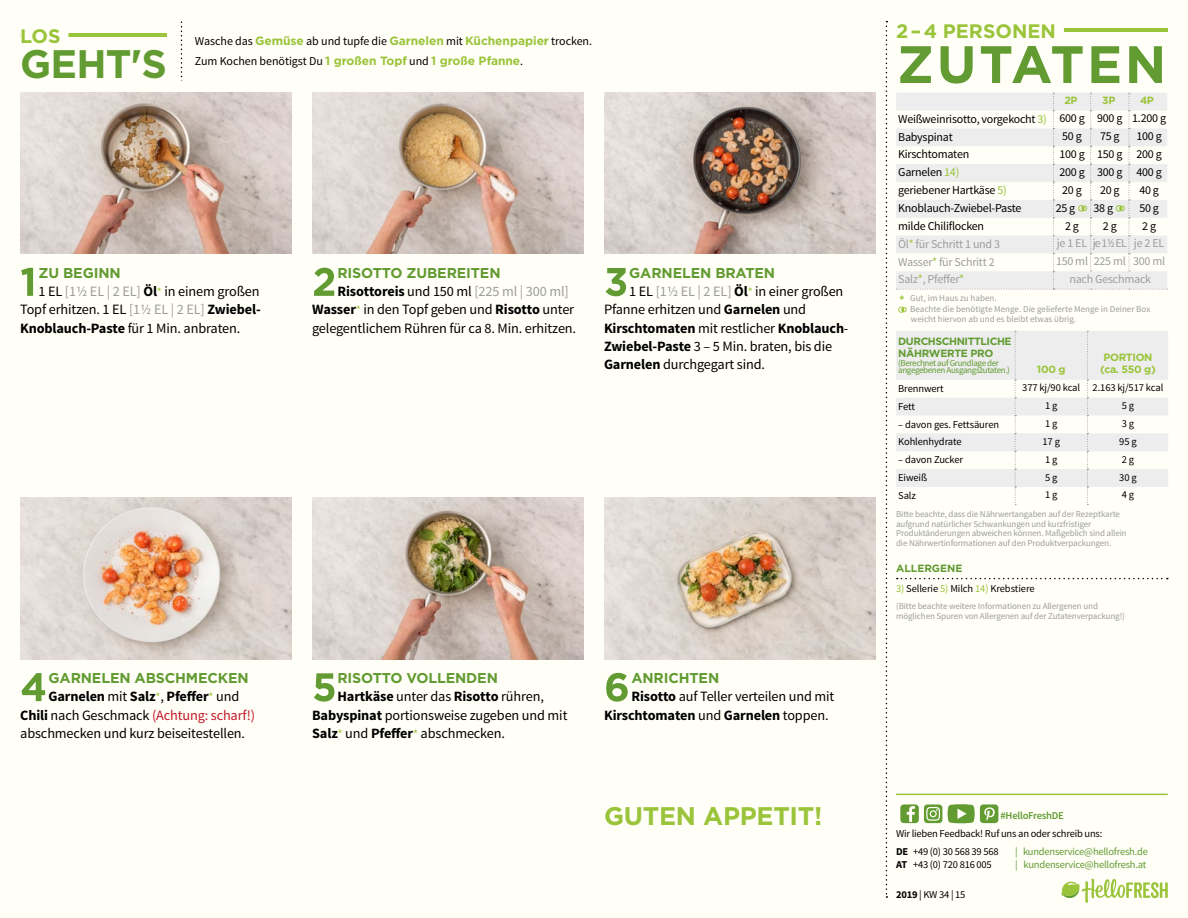
<style>
.page{position:relative;width:1188px;height:918px;background:#fffef7}
.page>*{position:absolute;margin:0;border:0;box-sizing:border-box;transform-origin:0 0}
.t1{font:700 52.5px "Gotham";letter-spacing:.05em;color:#619b31}
.t2{font:700 39.75px "Gotham";color:#619b31}
.t3{font:700 25.5px "Gotham";letter-spacing:-.01em;color:#9ac43a}
.t4{font:700 19.5px "Gotham";color:#9ac43a}
.t5{font:14.25px/18.3px "Source Sans Pro";letter-spacing:-.01em;color:#000}
.t6{font:700 14.25px "Gotham";letter-spacing:-.01em;color:#619b31}
.t7{font:12px/19.5px "Source Sans Pro";letter-spacing:-.02em;color:#000}
.t8{font:12px "Source Sans Pro";letter-spacing:-.02em;color:#9d9d9c}
.t9{font:10.5px/17.9px "Source Sans Pro";letter-spacing:-.015em;color:#000}
.t10{font:10.5px "Source Sans Pro";letter-spacing:-.02em;color:#619b31}
.t11{font:700 10.5px/12px "Gotham";letter-spacing:-.035em;color:#619b31}
.t12{font:700 10.5px/12px "Gotham";letter-spacing:-.03em;color:#9ac43a}
.t13{font:600 10.5px "Source Sans Pro";letter-spacing:-.02em;color:#619b31}
.t14{font:700 10.5px "Gotham";color:#619b31}
.t15{font:9px/9.8px "Source Sans Pro";letter-spacing:-.01em;color:#9d9d9c}
.t16{font:9px/7.5px "Source Sans Pro";letter-spacing:-.04em;color:#619b31}
.s1{color:#fff}
.s2{font-family:"Gotham";font-weight:700;color:#9ac43a}
.s3{color:#9d9d9c}
.s4{font-weight:700}
.s5{font-size:12px;color:#9ac43a}
.s6{color:#c21727}
.s7{color:#9ac43a}
</style>
<div class="page">
<hr style="left:896px;top:794px;width:272px;height:1px;background:#9ac43a">
<svg style="left:1061px;top:879px;width:107px;height:24px"></svg>
<svg style="left:21px;top:268px;width:12px;height:28px"></svg>
<svg style="left:21px;top:673px;width:24px;height:28px"></svg>
<svg style="left:314px;top:268px;width:20px;height:28px"></svg>
<svg style="left:314px;top:673px;width:20px;height:29px"></svg>
<svg style="left:606px;top:268px;width:20px;height:28px"></svg>
<svg style="left:606px;top:673px;width:22px;height:29px"></svg>
<svg style="left:948px;top:804px;width:50px;height:19px"></svg>
<svg style="left:900px;top:804px;width:42px;height:19px"></svg>
<svg style="left:181px;top:21px;width:695px;height:72px"></svg>
<img style="left:604px;top:497px;width:272px;height:162px">
<img style="left:312px;top:497px;width:272px;height:162px">
<img style="left:20px;top:497px;width:272px;height:162px">
<img style="left:604px;top:93px;width:272px;height:161px">
<img style="left:312px;top:93px;width:272px;height:161px">
<img style="left:20px;top:93px;width:272px;height:161px">
<hr style="left:896px;top:28px;width:271px;height:4px;background:#9ac43a">
<div style="left:896px;top:23px;width:168px;height:14px;background:#fffef7"></div>
<svg style="left:898px;top:307px;width:9px;height:6px"></svg>
<svg style="left:896px;top:331px;width:272px;height:174px"></svg>
<svg style="left:897px;top:578px;width:271px;height:1px"></svg>
<svg style="left:886px;top:21px;width:1px;height:877px"></svg>
<hr style="left:20px;top:33px;width:147px;height:4px;background:#9ac43a">
<div style="left:20px;top:29px;width:48px;height:13px;background:#fffef7"></div>
<svg style="left:896px;top:93px;width:272px;height:207px"></svg>
<h3 class="t4" style="left:20px;top:23px;width:50px">LOS<span class="s1">-</span></h3>
<h2 class="t2" style="left:20px;top:38px;width:148px">GEHT'S</h2>
<p class="t7" style="left:195px;top:32px;width:399px">Wasche das <span class="s2">Gemüse</span> ab und tupfe die <span class="s2">Garnelen</span> mit <span class="s2">Küchenpapier</span> trocken.<br>Zum Kochen benötigst Du <span class="s2">1 großen Topf</span> und <span class="s2">1 große Pfanne</span>.</p>
<p class="t6" style="left:39px;top:263px;width:84px">ZU BEGINN</p>
<p class="t5" style="left:20px;top:283px;width:242px;text-align:justify;text-indent:18px">1 EL <span class="s3">[11/2 EL | 2 EL]</span> <span class="s4">Öl</span><span class="s5">*</span> in einem großen Topf erhitzen. 1 EL <span class="s3">[11/2 EL | 2 EL]</span> <span class="s4">Zwiebel-Knoblauch-Paste</span> für 1 Min. anbraten.</p>
<p class="t6" style="left:337px;top:263px;width:165px">RISOTTO ZUBEREITEN</p>
<p class="t5" style="left:312px;top:283px;width:266px;text-indent:25px"><span class="s4">Risottoreis</span> und 150 ml <span class="s3">[225 ml | 300 ml]<br></span><span class="s4">Wasser</span><span class="s5">*</span> in den Topf geben und <span class="s4">Risotto</span> unter gelegentlichem Rühren für ca 8. Min. erhitzen.</p>
<p class="t6" style="left:629px;top:263px;width:147px">GARNELEN BRATEN</p>
<p class="t5" style="left:604px;top:283px;width:246px;text-indent:25px">1 EL <span class="s3">[11/2 EL | 2 EL]</span> <span class="s4">Öl</span><span class="s5">*</span> in einer großen Pfanne erhitzen und <span class="s4">Garnelen</span> und <span class="s4">Kirschtomaten</span> mit restlicher <span class="s4">Knoblauch</span>-<span class="s4">Zwiebel-Paste</span> 3 – 5 Min. braten, bis die <span class="s4">Garnelen</span> durchgegart sind.</p>
<p class="t6" style="left:49px;top:669px;width:202px">GARNELEN ABSCHMECKEN</p>
<p class="t5" style="left:20px;top:688px;width:236px;text-indent:28px"><span class="s4">Garnelen</span> mit <span class="s4">Salz</span><span class="s5">*</span>, <span class="s4">Pfeffer</span><span class="s5">*</span> und<br><span class="s4">Chili</span> nach Geschmack <span class="s6">(Achtung: scharf!) </span>abschmecken und kurz beiseitestellen.</p>
<p class="t6" style="left:337px;top:669px;width:162px">RISOTTO VOLLENDEN</p>
<p class="t5" style="left:312px;top:688px;width:257px;text-indent:25px"><span class="s4">Hartkäse</span> unter das <span class="s4">Risotto</span> rühren,<br><span class="s4">Babyspinat</span> portionsweise zugeben und mit<br><span class="s4">Salz</span><span class="s5">*</span> und <span class="s4">Pfeffer</span><span class="s5">*</span> abschmecken.</p>
<p class="t6" style="left:631px;top:669px;width:89px">ANRICHTEN</p>
<p class="t5" style="left:604px;top:688px;width:232px;text-indent:27px"><span class="s4">Risotto</span> auf Teller verteilen und mit<br><span class="s4">Kirschtomaten</span> und <span class="s4">Garnelen</span> toppen.</p>
<h3 class="t3" style="left:604px;top:799px;width:220px">GUTEN APPETIT!</h3>
<h3 class="t4" style="left:896px;top:18px;width:169px">2 – 4 PERSONEN<span class="s1">-</span></h3>
<h1 class="t1" style="left:897px;top:30px;width:271px">ZUTATEN</h1>
<p class="t12" style="left:1064px;top:95px;width:15px">2P</p>
<p class="t12" style="left:1102px;top:95px;width:15px">3P</p>
<p class="t12" style="left:1140px;top:95px;width:15px">4P</p>
<p class="t7" style="left:898px;top:110px;width:269px;line-height:17.9px">Weißweinrisotto, vorgekocht <span class="s7">3)</span> 600 g 900 g 1.200 g<br>Babyspinat</p>
<p class="t7" style="left:1062px;top:127px;width:21px">50 g</p>
<p class="t7" style="left:1100px;top:127px;width:21px">75 g</p>
<p class="t7" style="left:1136px;top:127px;width:27px">100 g</p>
<p class="t7" style="left:898px;top:145px;width:73px">Kirschtomaten</p>
<p class="t7" style="left:1059px;top:145px;width:104px">100 g 150 g 200 g</p>
<p class="t7" style="left:898px;top:163px;width:63px">Garnelen <span class="s7">14)</span></p>
<p class="t7" style="left:1059px;top:162px;width:104px">200 g 300 g 400 g</p>
<p class="t7" style="left:898px;top:181px;width:110px">geriebener Hartkäse <span class="s7">5)</span></p>
<p class="t7" style="left:1062px;top:180px;width:21px">20 g</p>
<p class="t7" style="left:1100px;top:180px;width:21px">20 g</p>
<p class="t7" style="left:1139px;top:180px;width:21px">40 g</p>
<p class="t7" style="left:898px;top:198px;width:125px">Knoblauch-Zwiebel-Paste</p>
<p class="t7" style="left:1056px;top:199px;width:21px">25 g</p>
<p class="t7" style="left:1093px;top:199px;width:21px">38 g</p>
<p class="t7" style="left:1139px;top:198px;width:21px">50 g</p>
<p class="t7" style="left:898px;top:216px;width:87px">milde Chiliflocken</p>
<p class="t7" style="left:1065px;top:216px;width:15px">2 g</p>
<p class="t7" style="left:1103px;top:216px;width:15px">2 g</p>
<p class="t7" style="left:1142px;top:216px;width:15px">2 g</p>
<p class="t8" style="left:898px;top:236px;width:103px">Öl<span class="s7">*</span> für Schritt 1 und 3</p>
<p class="t8" style="left:1057px;top:236px;width:109px">je 1 EL je 11/2 EL je 2 EL</p>
<p class="t8" style="left:898px;top:254px;width:98px">Wasser<span class="s7">*</span> für Schritt 2</p>
<p class="t8" style="left:1056px;top:254px;width:111px">150 ml 225 ml 300 ml</p>
<p class="t8" style="left:898px;top:272px;width:68px">Salz<span class="s7">*</span>, Pfeffer<span class="s7">*</span></p>
<p class="t8" style="left:1069px;top:272px;width:83px">nach Geschmack</p>
<p class="t15" style="left:910px;top:293px;width:242px;line-height:10.5px">Gut, im Haus zu haben.<br>Beachte die benötigte Menge. Die gelieferte Menge in Deiner Box weicht hiervon ab und es bleibt etwas übrig.</p>
<p class="t11" style="left:898px;top:335px;width:115px">DURCHSCHNITTLICHE<br>NÄHRWERTE PRO</p>
<p class="t16" style="left:898px;top:359px;width:113px">(Berechnet auf Grundlage der angegebenen Ausgangszutaten.)</p>
<p class="t12" style="left:1037px;top:364px;width:30px">100 g</p>
<p class="t12" style="left:1100px;top:352px;width:57px">PORTION (ca. 550 g)</p>
<p class="t9" style="left:898px;top:380px;width:47px">Brennwert</p>
<p class="t9" style="left:1022px;top:379px;width:143px">377 kj/90 kcal 2.163 kj/517 kcal</p>
<p class="t9" style="left:898px;top:398px;width:18px">Fett</p>
<p class="t9" style="left:1045px;top:397px;width:14px">1 g</p>
<p class="t9" style="left:1122px;top:397px;width:14px">5 g</p>
<p class="t9" style="left:898px;top:415px;width:103px">– davon ges. Fettsäuren</p>
<p class="t9" style="left:1045px;top:415px;width:14px">1 g</p>
<p class="t9" style="left:1122px;top:415px;width:14px">3 g</p>
<p class="t9" style="left:898px;top:433px;width:65px">Kohlenhydrate</p>
<p class="t9" style="left:1043px;top:433px;width:19px">17 g</p>
<p class="t9" style="left:1119px;top:433px;width:19px">95 g</p>
<p class="t9" style="left:898px;top:451px;width:67px">– davon Zucker</p>
<p class="t9" style="left:1045px;top:450px;width:14px">1 g</p>
<p class="t9" style="left:1122px;top:450px;width:14px">2 g</p>
<p class="t9" style="left:898px;top:469px;width:30px">Eiweiß</p>
<p class="t9" style="left:1045px;top:468px;width:14px">5 g</p>
<p class="t9" style="left:1119px;top:468px;width:19px">30 g</p>
<p class="t9" style="left:898px;top:487px;width:19px">Salz</p>
<p class="t9" style="left:1045px;top:486px;width:14px">1 g</p>
<p class="t9" style="left:1122px;top:486px;width:14px">4 g</p>
<p class="t15" style="left:896px;top:509px;width:232px">Bitte beachte, dass die Nährwertangaben auf der Rezeptkarte aufgrund natürlicher Schwankungen und kurzfristiger Produktänderungen abweichen können. Maßgeblich sind allein die Nährwertinformationen auf den Produktverpackungen.</p>
<p class="t14" style="left:896px;top:562px;width:68px">ALLERGENE</p>
<p class="t9" style="left:896px;top:580px;width:140px"><span class="s7">3)</span> Sellerie <span class="s7">5)</span> Milch <span class="s7">14)</span> Krebstiere</p>
<p class="t15" style="left:896px;top:601px;width:230px">(Bitte beachte weitere Informationen zu Allergenen und möglichen Spuren von Allergenen auf der Zutatenverpackung!)</p>
<p class="t13" style="left:1000px;top:809px;width:65px">#HelloFreshDE</p>
<p class="t9" style="left:896px;top:825px;width:208px">Wir lieben Feedback! Ruf uns an oder schreib uns:<br><span class="s4">DE</span> +49 (0) 30 568 39 568</p>
<p class="t10" style="left:1015px;top:845px;width:134px">| kundenservice@hellofresh.de</p>
<p class="t9" style="left:896px;top:856px;width:97px"><span class="s4">AT</span> +43 (0) 720 816 005</p>
<p class="t10" style="left:1015px;top:858px;width:133px">| kundenservice@hellofresh.at</p>
<p class="t9" style="left:896px;top:886px;width:71px"><span class="s4">2019</span> | KW 34 | 15</p>
</div>
